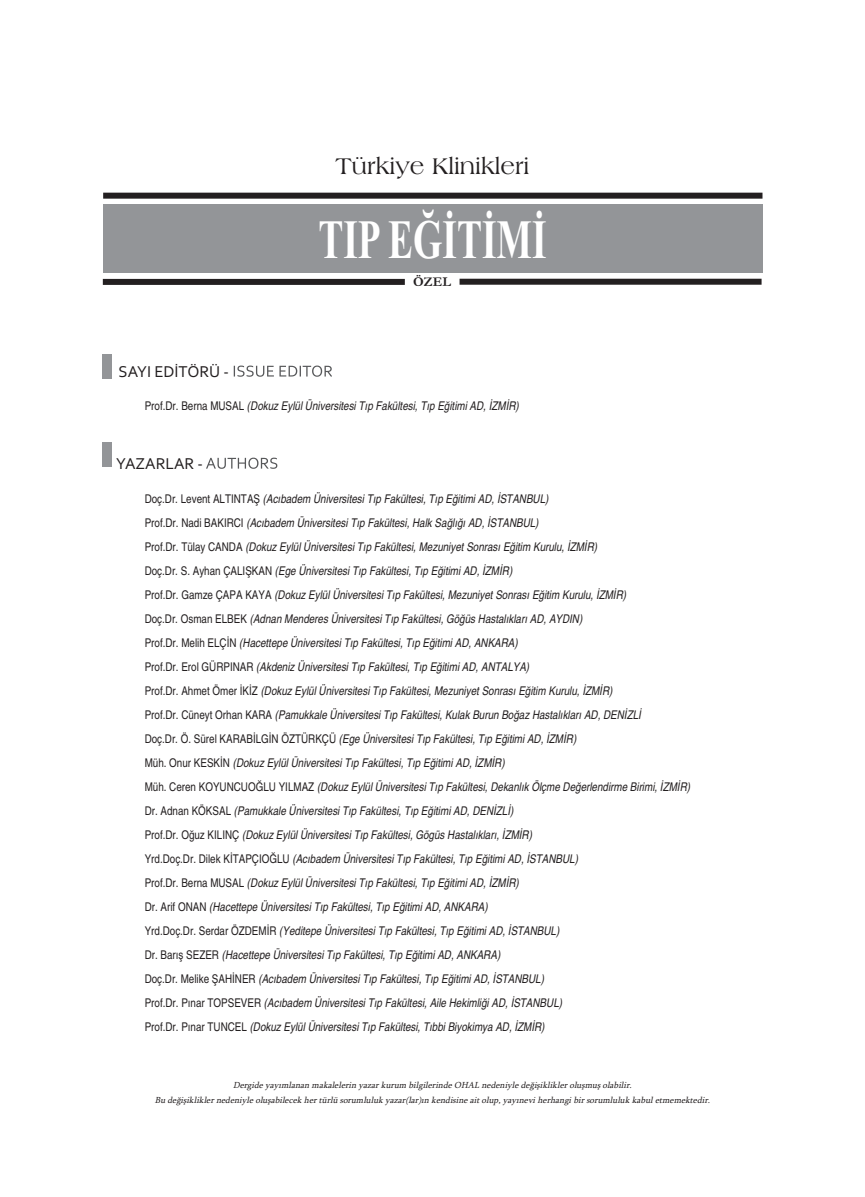
<style>
.page{position:relative;width:865px;height:1197px;background:#fff}
.page>*{position:absolute;margin:0;border:0;box-sizing:border-box;transform-origin:0 0}
.t1{font:700 55.35px "Times New Roman";color:#fff;scale:.68 1}
.t2{font:24px "Americana BT Roman";color:#231f20}
.t3{font:16.5px "Corbel";color:#231f20}
.t4{font:700 13.5px "Garamond";color:#231f20}
.t5{font:italic condensed 12px/24px "Helvetica";color:#231f20}
.t6{font:italic 9px/15px "Sylfaen";color:#231f20;text-align:center}
.s1{font-style:normal}
</style>
<div class="page">
<div style="left:103px;top:204px;width:659px;height:68px;background:#939598"></div>
<div style="left:103px;top:193px;width:659px;height:6px;background:#231f20"></div>
<div style="left:103px;top:279px;width:302px;height:6px;background:#231f20"></div>
<div style="left:459px;top:279px;width:302px;height:6px;background:#231f20"></div>
<div style="left:103px;top:354px;width:9px;height:25px;background:#939598"></div>
<svg style="left:234px;top:365px;width:67px;height:12px"></svg>
<div style="left:103px;top:442px;width:9px;height:25px;background:#939598"></div>
<svg style="left:206px;top:457px;width:71px;height:12px"></svg>
<h3 class="t3" style="left:119px;top:361px;width:112px">SAYI EDİTÖRÜ -</h3>
<h2 class="t2" style="left:335px;top:152px;width:195px">Türkiye Klinikleri</h2>
<h1 class="t1" style="left:318px;top:207px;width:337px">TIP EĞİTİMİ</h1>
<p class="t4" style="left:413px;top:274px;width:39px">ÖZEL</p>
<p class="t5" style="left:145px;top:393px;width:376px"><span class="s1">Prof.Dr. Berna MUSAL</span> (Dokuz Eylül Üniversitesi Tıp Fakültesi, Tıp Eğitimi AD, İZMİR)</p>
<h3 class="t3" style="left:116px;top:453px;width:88px">YAZARLAR -</h3>
<p class="t5" style="left:145px;top:486px;width:547px"><span class="s1">Doç.Dr. Levent ALTINTAŞ</span> (Acıbadem Üniversitesi Tıp Fakültesi, Tıp Eğitimi AD, İSTANBUL)<br><span class="s1">Prof.Dr. Nadi BAKIRCI</span> (Acıbadem Üniversitesi Tıp Fakültesi, Halk Sağlığı AD, İSTANBUL)<br><span class="s1">Prof.Dr. Tülay CANDA</span> (Dokuz Eylül Üniversitesi Tıp Fakültesi, Mezuniyet Sonrası Eğitim Kurulu, İZMİR)<br><span class="s1">Doç.Dr. S. Ayhan ÇALIŞKAN</span> (Ege Üniversitesi Tıp Fakültesi, Tıp Eğitimi AD, İZMİR)<br><span class="s1">Prof.Dr. Gamze ÇAPA KAYA</span> (Dokuz Eylül Üniversitesi Tıp Fakültesi, Mezuniyet Sonrası Eğitim Kurulu, İZMİR)<br><span class="s1">Doç.Dr. Osman ELBEK</span> (Adnan Menderes Üniversitesi Tıp Fakültesi, Göğüs Hastalıkları AD, AYDIN)<br><span class="s1">Prof.Dr. Melih ELÇİN</span> (Hacettepe Üniversitesi Tıp Fakültesi, Tıp Eğitimi AD, ANKARA)<br><span class="s1">Prof.Dr. Erol GÜRPINAR</span> (Akdeniz Üniversitesi Tıp Fakültesi, Tıp Eğitimi AD, ANTALYA)<br><span class="s1">Prof.Dr. Ahmet Ömer İKİZ</span> (Dokuz Eylül Üniversitesi Tıp Fakültesi, Mezuniyet Sonrası Eğitim Kurulu, İZMİR)<br><span class="s1">Prof.Dr. Cüneyt Orhan KARA</span> (Pamukkale Üniversitesi Tıp Fakültesi, Kulak Burun Boğaz Hastalıkları AD, DENİZLİ<br><span class="s1">Doç.Dr. Ö. Sürel KARABİLGİN ÖZTÜRKÇÜ</span> (Ege Üniversitesi Tıp Fakültesi, Tıp Eğitimi AD, İZMİR)<br><span class="s1">Müh. Onur KESKİN</span> (Dokuz Eylül Üniversitesi Tıp Fakültesi, Tıp Eğitimi AD, İZMİR)<br><span class="s1">Müh. Ceren KOYUNCUOĞLU YILMAZ</span> (Dokuz Eylül Üniversitesi Tıp Fakültesi, Dekanlık Ölçme Değerlendirme Birimi, İZMİR)<br><span class="s1">Dr. Adnan KÖKSAL</span> (Pamukkale Üniversitesi Tıp Fakültesi, Tıp Eğitimi AD, DENİZLİ)<br><span class="s1">Prof.Dr. Oğuz KILINÇ</span> (Dokuz Eylül Üniversitesi Tıp Fakültesi, Gögüs Hastalıkları, İZMİR)<br><span class="s1">Yrd.Doç.Dr. Dilek KİTAPÇIOĞLU</span> (Acıbadem Üniversitesi Tıp Fakültesi, Tıp Eğitimi AD, İSTANBUL)<br><span class="s1">Prof.Dr. Berna MUSAL</span> (Dokuz Eylül Üniversitesi Tıp Fakültesi, Tıp Eğitimi AD, İZMİR)<br><span class="s1">Dr. Arif ONAN</span> (Hacettepe Üniversitesi Tıp Fakültesi, Tıp Eğitimi AD, ANKARA)<br><span class="s1">Yrd.Doç.Dr. Serdar ÖZDEMİR</span> (Yeditepe Üniversitesi Tıp Fakültesi, Tıp Eğitimi AD, İSTANBUL)<br><span class="s1">Dr. Barış SEZER</span> (Hacettepe Üniversitesi Tıp Fakültesi, Tıp Eğitimi AD, ANKARA)<br><span class="s1">Doç.Dr. Melike ŞAHİNER</span> (Acıbadem Üniversitesi Tıp Fakültesi, Tıp Eğitimi AD, İSTANBUL)<br><span class="s1">Prof.Dr. Pınar TOPSEVER</span> (Acıbadem Üniversitesi Tıp Fakültesi, Aile Hekimliği AD, İSTANBUL)<br><span class="s1">Prof.Dr. Pınar TUNCEL</span> (Dokuz Eylül Üniversitesi Tıp Fakültesi, Tıbbi Biyokimya AD, İZMİR)</p>
<p class="t6" style="left:155px;top:1076px;width:559px">Dergide yayımlanan makalelerin yazar kurum bilgilerinde OHAL nedeniyle değişiklikler oluşmuş olabilir.<br>Bu değişiklikler nedeniyle oluşabilecek her türlü sorumluluk yazar(lar)ın kendisine ait olup, yayınevi herhangi bir sorumluluk kabul etmemektedir.</p>
</div>
